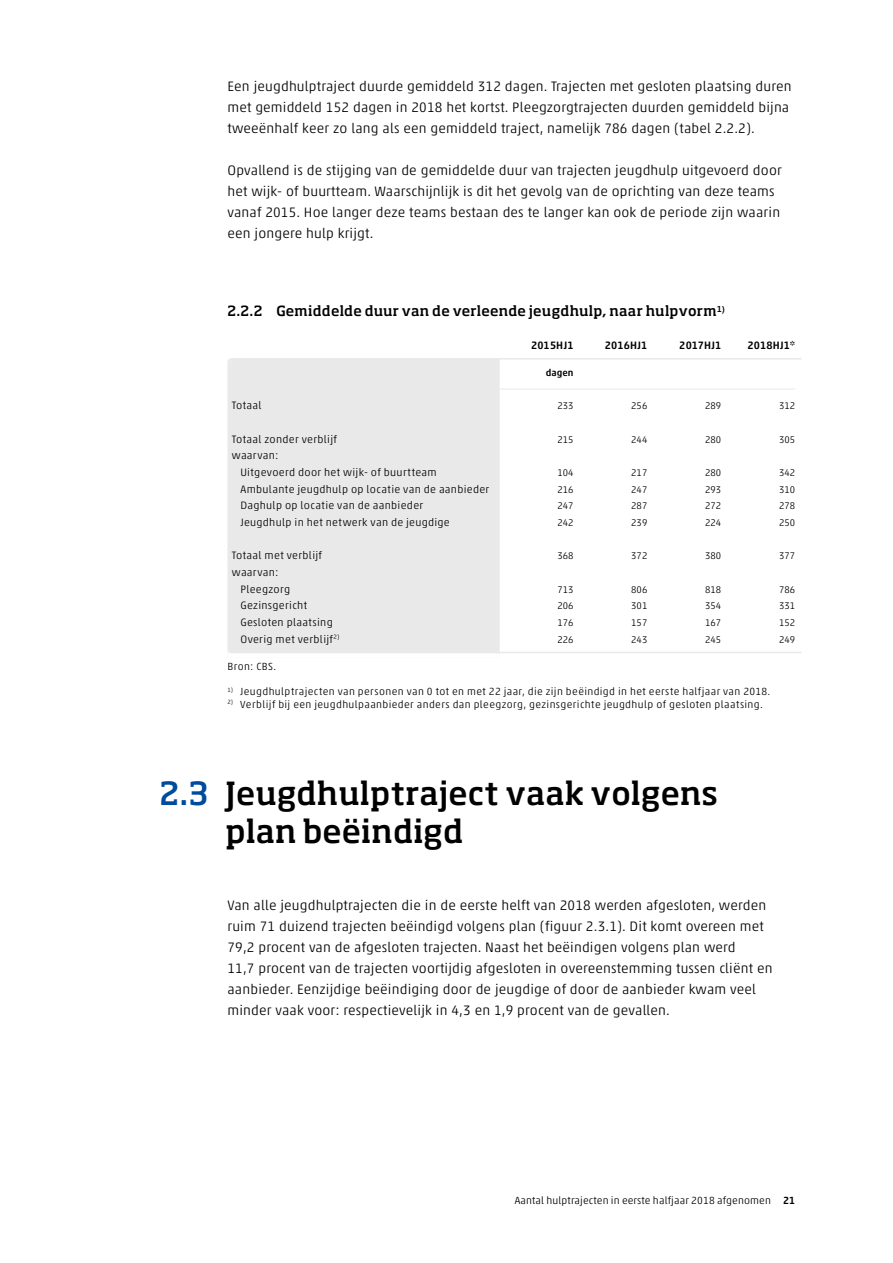
<style>
.page{position:relative;width:893px;height:1263px;background:#fff}
.page>*{position:absolute;margin:0;border:0;box-sizing:border-box;transform-origin:0 0}
.t1{font:500 31.5px/37.5px "Soho Pro";letter-spacing:.005em;color:#000}
.t2{font:300 13.8px/21px "Akko Pro";letter-spacing:.01em;color:#000}
.t3{font:500 13.8px "Soho Pro";letter-spacing:.015em;color:#000}
.t4{font:300 10.8px/16.6px "Akko Pro";letter-spacing:.025em;color:#000}
.t5{font:500 10.8px "Akko Pro";letter-spacing:.02em;color:#000}
.t6{font:300 10.5px "Akko Pro";letter-spacing:.035em;color:#000}
.t7{font:300 10.5px "Akko Pro";letter-spacing:.01em;color:#000}
.t8{font:300 9.75px "Akko Pro";letter-spacing:.005em;color:#000}
.t9{font:500 9.75px "Akko Pro";letter-spacing:.005em;color:#000}
.s1{color:#004b9c}
.s2{font-weight:500}
</style>
<div class="page">
<div style="left:227px;top:364px;width:273px;height:289px;background:#e9e9e9"></div>
<div style="left:232px;top:358px;width:268px;height:6px;background:#e9e9e9"></div>
<svg style="left:227px;top:358px;width:5px;height:6px"></svg>
<hr style="left:495px;top:358px;width:306px;height:1px;background:#e9e9e9">
<hr style="left:500px;top:389px;width:295px;height:1px;background:#e9e9e9">
<svg style="left:227px;top:649px;width:5px;height:4px"></svg>
<hr style="left:495px;top:652px;width:306px;height:1px;background:#e9e9e9">
<p class="t2" style="left:227px;top:76px;width:566px">Een jeugdhulptraject duurde gemiddeld 312 dagen. Trajecten met gesloten plaatsing duren met gemiddeld 152 dagen in 2018 het kortst. Pleegzorgtrajecten duurden gemiddeld bijna tweeënhalf keer zo lang als een gemiddeld traject, namelijk 786 dagen (tabel 2.2.2).</p>
<p class="t2" style="left:227px;top:160px;width:556px">Opvallend is de stijging van de gemiddelde duur van trajecten jeugdhulp uitgevoerd door het wijk- of buurtteam. Waarschijnlijk is dit het gevolg van de oprichting van deze teams vanaf 2015. Hoe langer deze teams bestaan des te langer kan ook de periode zijn waarin een jongere hulp krijgt.</p>
<p class="t3" style="left:227px;top:301px;width:499px">2.2.2 Gemiddelde duur van de verleende jeugdhulp, naar hulpvorm<sup>1)</sup></p>
<p class="t5" style="left:531px;top:338px;width:44px">2015HJ1</p>
<p class="t5" style="left:605px;top:338px;width:44px">2016HJ1</p>
<p class="t5" style="left:679px;top:338px;width:43px">2017HJ1</p>
<p class="t5" style="left:747px;top:338px;width:49px">2018HJ1*</p>
<p class="t9" style="left:546px;top:367px;width:29px">dagen</p>
<p class="t4" style="left:232px;top:397px;width:31px">Totaal</p>
<p class="t8" style="left:557px;top:400px;width:18px">233</p>
<p class="t8" style="left:631px;top:400px;width:18px">256</p>
<p class="t8" style="left:705px;top:400px;width:18px">289</p>
<p class="t8" style="left:779px;top:400px;width:18px">312</p>
<p class="t4" style="left:232px;top:430px;width:107px">Totaal zonder verblijf</p>
<p class="t8" style="left:557px;top:433px;width:18px">215</p>
<p class="t8" style="left:631px;top:433px;width:18px">244</p>
<p class="t8" style="left:705px;top:433px;width:18px">280</p>
<p class="t8" style="left:779px;top:433px;width:18px">305</p>
<p class="t4" style="left:240px;top:447px;width:198px;text-indent:-9px">waarvan:<br>Uitgevoerd door het wijk- of buurtteam</p>
<p class="t8" style="left:557px;top:467px;width:18px">104</p>
<p class="t8" style="left:631px;top:467px;width:18px">217</p>
<p class="t8" style="left:705px;top:467px;width:18px">280</p>
<p class="t8" style="left:779px;top:467px;width:18px">342</p>
<p class="t4" style="left:240px;top:480px;width:250px">Ambulante jeugdhulp op locatie van de aanbieder</p>
<p class="t8" style="left:557px;top:483px;width:18px">216</p>
<p class="t8" style="left:631px;top:483px;width:18px">247</p>
<p class="t8" style="left:705px;top:483px;width:18px">293</p>
<p class="t8" style="left:779px;top:483px;width:18px">310</p>
<p class="t4" style="left:240px;top:497px;width:184px">Daghulp op locatie van de aanbieder</p>
<p class="t8" style="left:557px;top:500px;width:18px">247</p>
<p class="t8" style="left:631px;top:500px;width:18px">287</p>
<p class="t8" style="left:705px;top:500px;width:18px">272</p>
<p class="t8" style="left:779px;top:500px;width:18px">278</p>
<p class="t4" style="left:240px;top:514px;width:211px">Jeugdhulp in het netwerk van de jeugdige</p>
<p class="t8" style="left:557px;top:517px;width:18px">242</p>
<p class="t8" style="left:631px;top:517px;width:18px">239</p>
<p class="t8" style="left:705px;top:517px;width:18px">224</p>
<p class="t8" style="left:779px;top:517px;width:18px">250</p>
<p class="t4" style="left:232px;top:547px;width:92px">Totaal met verblijf</p>
<p class="t8" style="left:557px;top:550px;width:18px">368</p>
<p class="t8" style="left:631px;top:550px;width:18px">372</p>
<p class="t8" style="left:705px;top:550px;width:18px">380</p>
<p class="t8" style="left:779px;top:550px;width:18px">377</p>
<p class="t4" style="left:240px;top:564px;width:51px;text-indent:-9px">waarvan:<br>Pleegzorg</p>
<p class="t8" style="left:557px;top:583px;width:18px">713</p>
<p class="t8" style="left:631px;top:583px;width:18px">806</p>
<p class="t8" style="left:705px;top:583px;width:18px">818</p>
<p class="t8" style="left:779px;top:583px;width:18px">786</p>
<p class="t4" style="left:240px;top:597px;width:68px">Gezinsgericht</p>
<p class="t8" style="left:557px;top:600px;width:18px">206</p>
<p class="t8" style="left:631px;top:600px;width:18px">301</p>
<p class="t8" style="left:705px;top:600px;width:18px">354</p>
<p class="t8" style="left:779px;top:600px;width:18px">331</p>
<p class="t4" style="left:240px;top:614px;width:94px">Gesloten plaatsing</p>
<p class="t8" style="left:557px;top:617px;width:18px">176</p>
<p class="t8" style="left:631px;top:617px;width:18px">157</p>
<p class="t8" style="left:705px;top:617px;width:18px">167</p>
<p class="t8" style="left:779px;top:617px;width:18px">152</p>
<p class="t4" style="left:240px;top:630px;width:100px">Overig met verblijf<sup>2)</sup></p>
<p class="t8" style="left:557px;top:633px;width:18px">226</p>
<p class="t8" style="left:631px;top:633px;width:18px">243</p>
<p class="t8" style="left:705px;top:633px;width:18px">245</p>
<p class="t8" style="left:779px;top:633px;width:18px">249</p>
<p class="t6" style="left:227px;top:660px;width:50px">Bron: CBS.</p>
<p class="t6" style="left:227px;top:685px;width:544px"><sup>1)</sup> Jeugdhulptrajecten van personen van 0 tot en met 22 jaar, die zijn beëindigd in het eerste halfjaar van 2018.</p>
<p class="t6" style="left:227px;top:698px;width:537px"><sup>2)</sup> Verblijf bij een jeugdhulpaanbieder anders dan pleegzorg, gezinsgerichte jeugdhulp of gesloten plaatsing.</p>
<h1 class="t1" style="left:225px;top:773px;width:494px;text-indent:-66px"><span class="s1">2.3</span> Jeugdhulptraject vaak volgens plan beëindigd</h1>
<p class="t2" style="left:227px;top:895px;width:546px">Van alle jeugdhulptrajecten die in de eerste helft van 2018 werden afgesloten, werden ruim 71 duizend trajecten beëindigd volgens plan (figuur 2.3.1). Dit komt overeen met 79,2 procent van de afgesloten trajecten. Naast het beëindigen volgens plan werd<br>11,7 procent van de trajecten voortijdig afgesloten in overeenstemming tussen cliënt en aanbieder. Eenzijdige beëindiging door de jeugdige of door de aanbieder kwam veel minder vaak voor: respectievelijk in 4,3 en 1,9 procent van de gevallen.</p>
<p class="t7" style="left:515px;top:1194px;width:282px">Aantal hulptrajecten in eerste halfjaar 2018 afgenomen <span class="s2">21</span></p>
</div>
